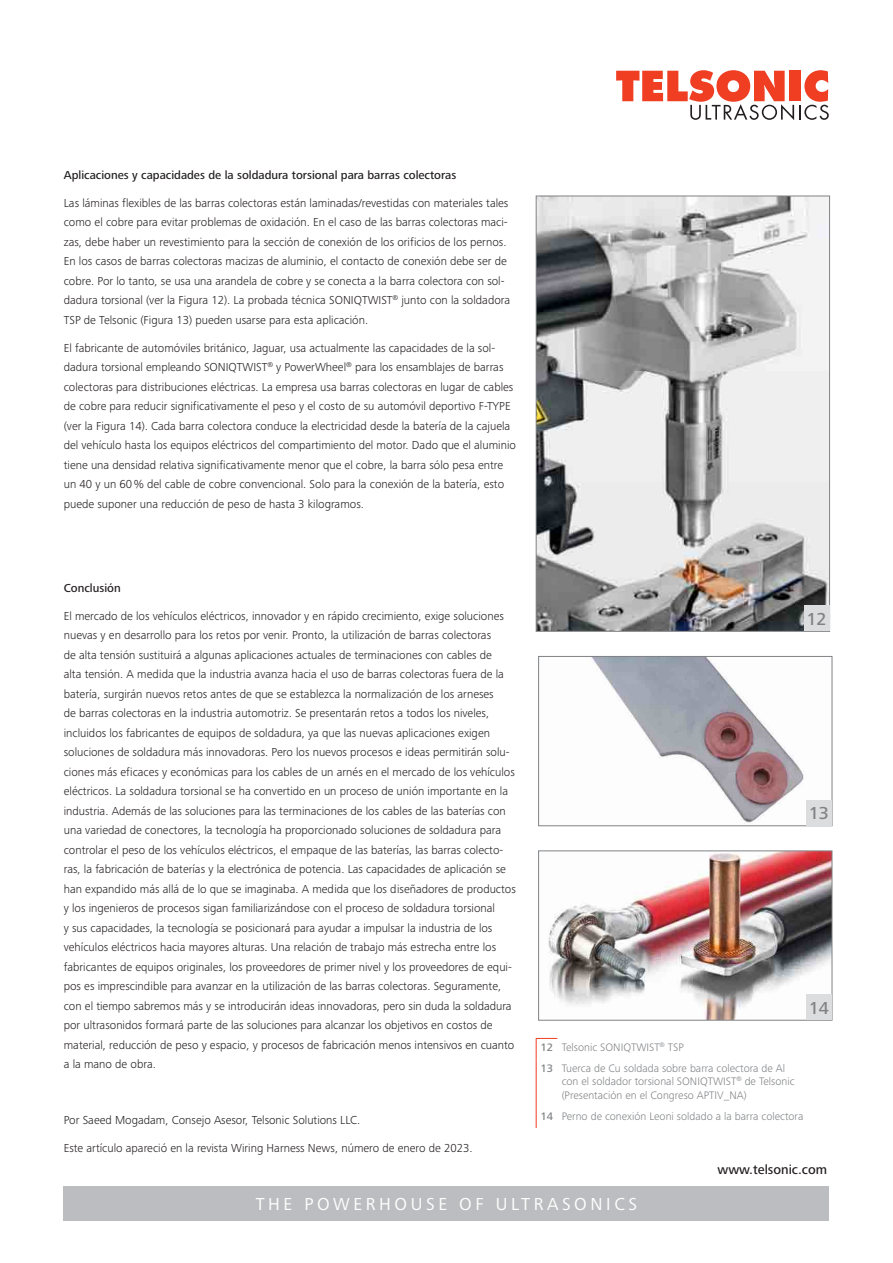
<style>
.page{position:relative;width:893px;height:1263px;background:#fff}
.page>*{position:absolute;margin:0;border:0;box-sizing:border-box;transform-origin:0 0}
.t1{font:18px "Frutiger Next Pro";letter-spacing:.2em;color:#fff}
.t2{font:500 18px "Frutiger Next Pro";color:#808285}
.t3{font:500 13.5px "Frutiger Next Pro";color:#231f20}
.t4{font:300 12px/19.5px "Frutiger Next Pro";color:#231f20}
.t5{font:500 12px "Frutiger Next Pro";color:#231f20}
.t6{font:300 11.25px/20.9px "Frutiger Next Pro";color:#808285}
.s1{font-weight:500}
</style>
<div class="page">
<svg style="left:616px;top:70px;width:213px;height:50px"></svg>
<div style="left:64px;top:1186px;width:765px;height:34px;background:#bcbdc0"></div>
<img style="left:538px;top:850px;width:295px;height:171px">
<svg style="left:535px;top:195px;width:295px;height:437px"></svg>
<svg style="left:538px;top:656px;width:295px;height:170px"></svg>
<div style="left:804px;top:605px;width:25px;height:26px;background:#dcdddf"></div>
<div style="left:806px;top:800px;width:26px;height:25px;background:#dcdddf"></div>
<div style="left:806px;top:994px;width:26px;height:26px;background:#dcdddf"></div>
<svg style="left:536px;top:1038px;width:21px;height:21px"></svg>
<hr style="left:536px;top:1059px;width:1px;height:48px;background:#ef3e22">
<svg style="left:536px;top:1107px;width:1px;height:21px"></svg>
<p class="t5" style="left:64px;top:168px;width:394px">Aplicaciones y capacidades de la soldadura torsional para barras colectoras</p>
<p class="t4" style="left:64px;top:193px;width:448px">Las láminas flexibles de las barras colectoras están laminadas/revestidas con materiales tales como el cobre para evitar problemas de oxidación. En el caso de las barras colectoras maci&shy;zas, debe haber un revestimiento para la sección de conexión de los orificios de los pernos.<br>En los casos de barras colectoras macizas de aluminio, el contacto de conexión debe ser de cobre. Por lo tanto, se usa una arandela de cobre y se conecta a la barra colectora con sol&shy;dadura torsional (ver la Figura 12). La probada técnica SONIQTWIST<sup>®</sup> junto con la soldadora TSP de Telsonic (Figura 13) pueden usarse para esta aplicación.</p>
<p class="t4" style="left:64px;top:338px;width:454px">El fabricante de automóviles británico, Jaguar, usa actualmente las capacidades de la sol&shy;dadura torsional empleando SONIQTWIST<sup>®</sup> y PowerWheel<sup>®</sup> para los ensamblajes de barras colectoras para distribuciones eléctricas. La empresa usa barras colectoras en lugar de cables de cobre para reducir significativamente el peso y el costo de su automóvil deportivo F-TYPE (ver la Figura 14). Cada barra colectora conduce la electricidad desde la batería de la cajuela del vehículo hasta los equipos eléctricos del compartimiento del motor. Dado que el aluminio tiene una densidad relativa significativamente menor que el cobre, la barra sólo pesa entre un 40 y un 60% del cable de cobre convencional. Solo para la conexión de la batería, esto puede suponer una reducción de peso de hasta 3 kilogramos.</p>
<p class="t5" style="left:64px;top:581px;width:59px">Conclusión</p>
<p class="t4" style="left:64px;top:606px;width:454px">El mercado de los vehículos eléctricos, innovador y en rápido crecimiento, exige soluciones nuevas y en desarrollo para los retos por venir. Pronto, la utilización de barras colectoras<br>de alta tensión sustituirá a algunas aplicaciones actuales de terminaciones con cables de<br>alta tensión. A medida que la industria avanza hacia el uso de barras colectoras fuera de la batería, surgirán nuevos retos antes de que se establezca la normalización de los arneses<br>de barras colectoras en la industria automotriz. Se presentarán retos a todos los niveles, incluidos los fabricantes de equipos de soldadura, ya que las nuevas aplicaciones exigen soluciones de soldadura más innovadoras. Pero los nuevos procesos e ideas permitirán solu&shy;ciones más eficaces y económicas para los cables de un arnés en el mercado de los vehículos eléctricos. La soldadura torsional se ha convertido en un proceso de unión importante en la industria. Además de las soluciones para las terminaciones de los cables de las baterías con una variedad de conectores, la tecnología ha proporcionado soluciones de soldadura para controlar el peso de los vehículos eléctricos, el empaque de las baterías, las barras colecto&shy;ras, la fabricación de baterías y la electrónica de potencia. Las capacidades de aplicación se han expandido más allá de lo que se imaginaba. A medida que los diseñadores de productos y los ingenieros de procesos sigan familiarizándose con el proceso de soldadura torsional<br>y sus capacidades, la tecnología se posicionará para ayudar a impulsar la industria de los vehículos eléctricos hacia mayores alturas. Una relación de trabajo más estrecha entre los fabricantes de equipos originales, los proveedores de primer nivel y los proveedores de equi&shy;pos es imprescindible para avanzar en la utilización de las barras colectoras. Seguramente, con el tiempo sabremos más y se introducirán ideas innovadoras, pero sin duda la soldadura por ultrasonidos formará parte de las soluciones para alcanzar los objetivos en costos de material, reducción de peso y espacio, y procesos de fabricación menos intensivos en cuanto a la mano de obra.</p>
<p class="t4" style="left:64px;top:1111px;width:298px">Por Saeed Mogadam, Consejo Asesor, Telsonic Solutions LLC.</p>
<p class="t4" style="left:64px;top:1139px;width:410px">Este artículo apareció en la revista Wiring Harness News, número de enero de 2023.</p>
<h1 class="t2" style="left:806px;top:608px;width:22px">12</h1>
<h1 class="t2" style="left:809px;top:803px;width:22px">13</h1>
<h1 class="t2" style="left:809px;top:997px;width:22px">14</h1>
<p class="t6" style="left:540px;top:1036px;width:246px"><span class="s1">12</span> Telsonic SONIQTWIST<sup>®</sup> TSP<br><span class="s1">13</span> Tuerca de Cu soldada sobre barra colectora de Al</p>
<p class="t6" style="left:562px;top:1075px;width:234px;line-height:13.5px">con el soldador torsional SONIQTWIST<sup>®</sup> de Telsonic (Presentación en el Congreso APTIV_NA)</p>
<p class="t6" style="left:540px;top:1105px;width:264px"><span class="s1">14</span> Perno de conexión Leoni soldado a la barra colectora</p>
<p class="t3" style="left:717px;top:1161px;width:111px">www.telsonic.com</p>
<h1 class="t1" style="left:256px;top:1194px;width:383px">THE POWERHOUSE OF ULTRASONICS</h1>
</div>
